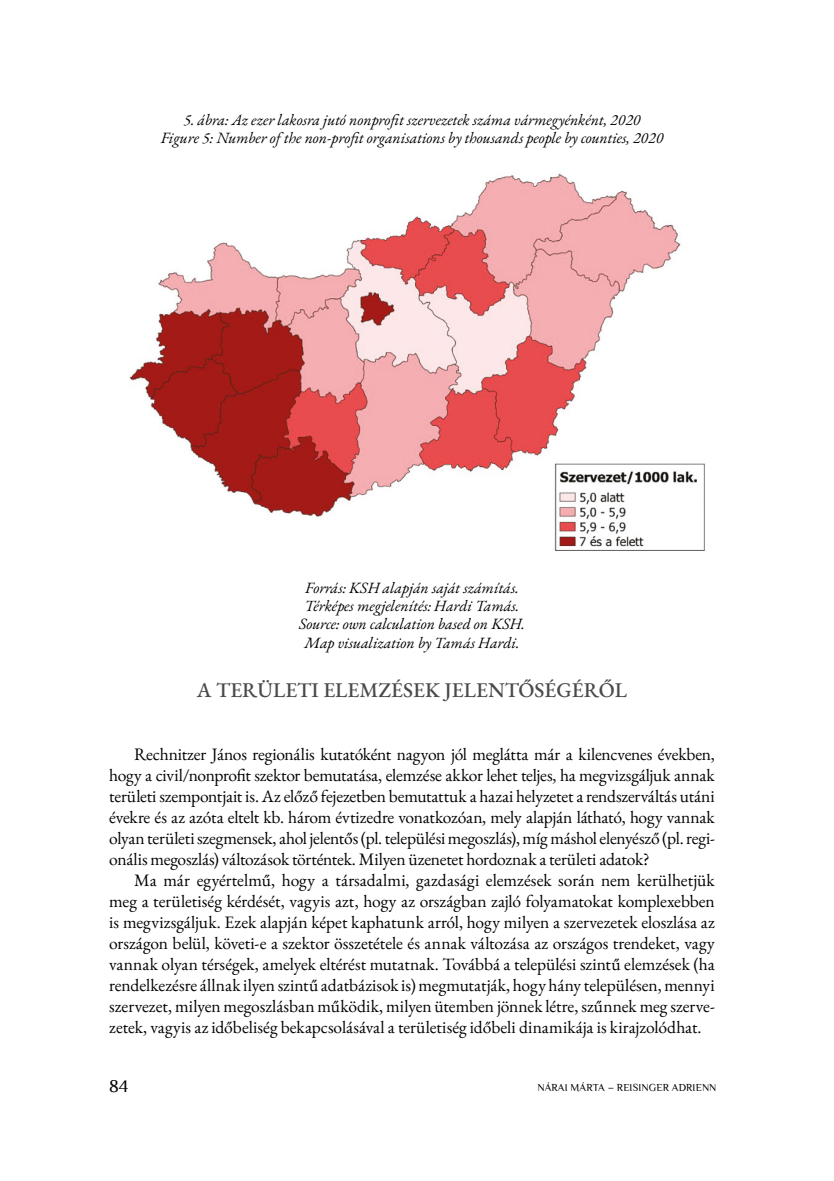
<style>
.page{position:relative;width:834px;height:1181px;background:#fff}
.page>*{position:absolute;margin:0;border:0;box-sizing:border-box;transform-origin:0 0}
.t1{font:500 21px "EB Garamond";color:#4a4a49}
.t2{font:17.5px/21px "EB Garamond";letter-spacing:-.005em;color:#000;text-align:justify}
.t3{font:17.5px "Philosopher";color:#000}
.t4{font:italic 15.75px/18px "EB Garamond";color:#000;text-align:center}
.t5{font:10.5px "Philosopher";letter-spacing:.01em;color:#000}
</style>
<div class="page">
<img style="left:129px;top:173px;width:576px;height:378px">
<p class="t4" style="left:161px;top:111px;width:504px">5. ábra: Az ezer lakosra jutó nonprofit szervezetek száma vármegyénként, 2020<br>Figure 5: Number of the non-profit organisations by thousands people by counties, 2020</p>
<p class="t4" style="left:299px;top:579px;width:227px">Forrás: KSH alapján saját számítás.<br>Térképes megjelenítés: Hardi Tamás.<br>Source: own calculation based on KSH.<br>Map visualization by Tamás Hardi.</p>
<p class="t1" style="left:197px;top:676px;width:431px">A TERÜLETI ELEMZÉSEK JELENTŐSÉGÉRŐL</p>
<p class="t2" style="left:109px;top:744px;width:607px;text-indent:25px">Rechnitzer János regionális kutatóként nagyon jól meglátta már a kilencvenes években, hogy a civil/nonprofit szektor bemutatása, elemzése akkor lehet teljes, ha megvizsgáljuk annak területi szempontjait is. Az előző fejezetben bemutattuk a hazai helyzetet a rendszerváltás utáni évekre és az azóta eltelt kb. három évtizedre vonatkozóan, mely alapján látható, hogy vannak olyan területi szegmensek, ahol jelentős (pl. települési megoszlás), míg máshol elenyésző (pl. regi&shy;onális megoszlás) változások történtek. Milyen üzenetet hordoznak a területi adatok?</p>
<p class="t2" style="left:109px;top:870px;width:607px;text-indent:25px">Ma már egyértelmű, hogy a társadalmi, gazdasági elemzések során nem kerülhetjük meg a területiség kérdését, vagyis azt, hogy az országban zajló folyamatokat komplexebben is megvizsgáljuk. Ezek alapján képet kaphatunk arról, hogy milyen a szervezetek eloszlása az országon belül, követi-e a szektor összetétele és annak változása az országos trendeket, vagy vannak olyan térségek, amelyek eltérést mutatnak. Továbbá a települési szintű elemzések (ha rendelkezésre állnak ilyen szintű adatbázisok is) megmutatják, hogy hány településen, mennyi szervezet, milyen megoszlásban működik, milyen ütemben jönnek létre, szűnnek meg szerve&shy;zetek, vagyis az időbeliség bekapcsolásával a területiség időbeli dinamikája is kirajzolódhat.</p>
<p class="t3" style="left:109px;top:1074px;width:21px">84</p>
<p class="t5" style="left:537px;top:1080px;width:180px">NÁRAI MÁRTA – REISINGER ADRIENN</p>
</div>
